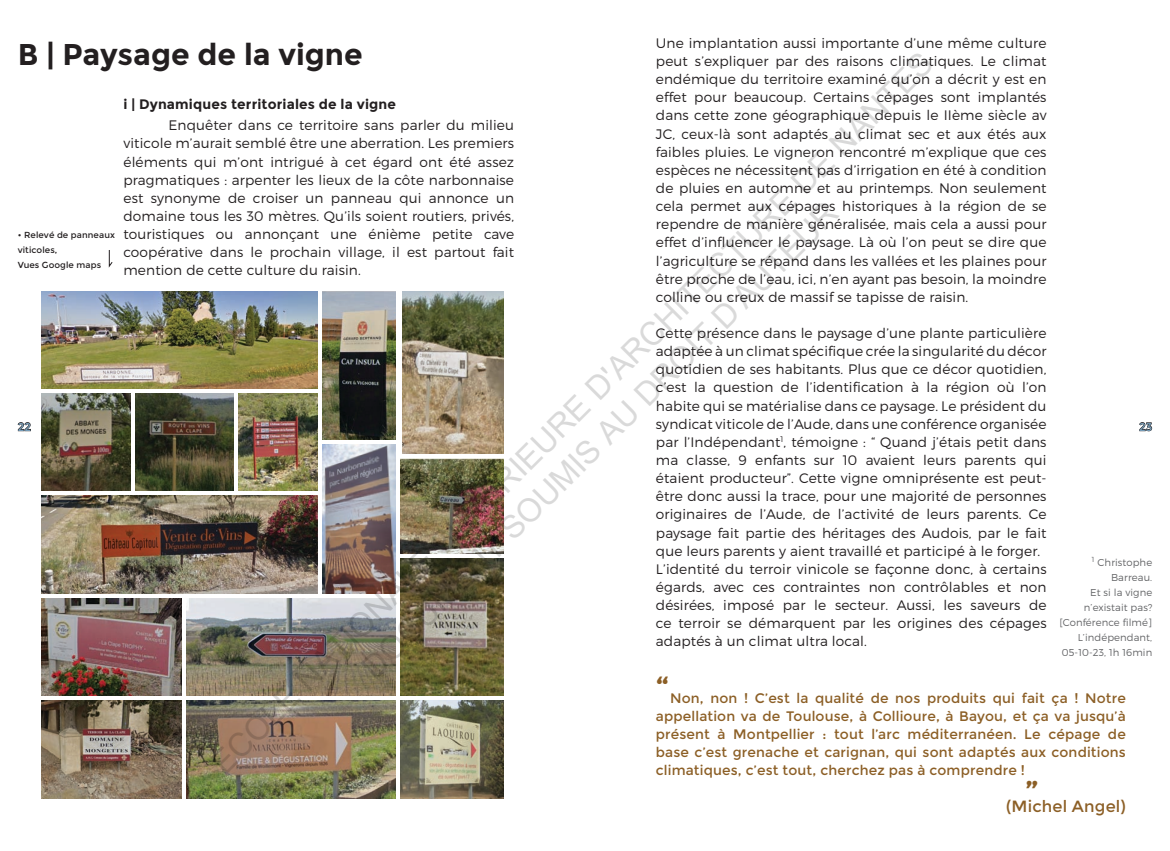
<style>
.page{position:relative;width:1170px;height:851px;background:#fff}
.page>*{position:absolute;margin:0;border:0;box-sizing:border-box;transform-origin:0 0}
.t1{font:37.5px "Montserrat";color:#8c5f26}
.t2{font:32.25px/38.8px "Arial";color:rgb(0 0 0/.15);text-align:center}
.t3{font:700 30px "Montserrat";color:#231f20}
.t4{font:16.25px "Montserrat";letter-spacing:.01em;color:#8c5f26}
.t5{font:300 13.75px/18.1px "Montserrat";letter-spacing:.01em;color:#231f20;text-align:justify}
.t6{font:13.75px/18.1px "Montserrat";letter-spacing:.01em;color:#8c5f26;text-align:justify}
.t7{font:700 13.75px "Montserrat";letter-spacing:.01em;color:#231f20}
.t8{font:11.25px "Montserrat";color:#769db9}
.t9{font:300 10px/15px "Montserrat";letter-spacing:.01em;color:#636466;text-align:right}
.t10{font:8.75px/15px "Montserrat";letter-spacing:.01em;color:#231f20}
</style>
<div class="page">
<svg style="left:18px;top:422px;width:13px;height:9px"></svg>
<svg style="left:1139px;top:422px;width:13px;height:9px"></svg>
<img style="left:400px;top:458px;width:104px;height:95px">
<img style="left:400px;top:558px;width:104px;height:137px">
<img style="left:186px;top:700px;width:210px;height:98px">
<img style="left:42px;top:393px;width:88px;height:97px">
<img style="left:42px;top:700px;width:139px;height:98px">
<img style="left:42px;top:495px;width:275px;height:98px">
<img style="left:400px;top:700px;width:104px;height:98px">
<img style="left:186px;top:598px;width:210px;height:97px">
<img style="left:42px;top:598px;width:139px;height:97px">
<img style="left:322px;top:291px;width:74px;height:148px">
<img style="left:238px;top:393px;width:79px;height:97px">
<img style="left:322px;top:444px;width:74px;height:149px">
<img style="left:42px;top:291px;width:275px;height:97px">
<img style="left:135px;top:393px;width:99px;height:97px">
<img style="left:402px;top:291px;width:102px;height:162px">
<svg style="left:108px;top:250px;width:5px;height:18px"></svg>
<p class="t5" style="left:656px;top:34px;width:392px">Une implantation aussi importante d’une même culture peut s’expliquer par des raisons climatiques. Le climat endémique du territoire examiné qu’on a décrit y est en effet pour beaucoup. Certains cépages sont implantés dans cette zone géographique depuis le IIème siècle av JC, ceux-là sont adaptés au climat sec et aux étés aux faibles pluies. Le vigneron rencontré m’explique que ces espèces ne nécessitent pas d’irrigation en été à condition de pluies en automne et au printemps. Non seulement cela permet aux cépages historiques à la région de se rependre de manière généralisée, mais cela a aussi pour effet d’influencer le paysage. Là où l’on peut se dire que l’agriculture se répand dans les vallées et les plaines pour être proche de l’eau, ici, n’en ayant pas besoin, la moindre colline ou creux de massif se tapisse de raisin.</p>
<p class="t5" style="left:656px;top:324px;width:392px;text-align:left">Cette présence dans le paysage d’une plante particulière adaptée à un climat spécifique crée la singularité du décor quotidien de ses habitants. Plus que ce décor quotidien, c’est la question de l’identification à la région où l’on habite qui se matérialise dans ce paysage. Le président du syndicat viticole de l’Aude, dans une conférence organisée par l’Indépendant<sup>1</sup>, témoigne : “ Quand j’étais petit dans ma classe, 9 enfants sur 10 avaient leurs parents qui étaient producteur”. Cette vigne omniprésente est peut&shy;être donc aussi la trace, pour une majorité de personnes originaires de l’Aude, de l’activité de leurs parents. Ce paysage fait partie des héritages des Audois, par le fait que leurs parents y aient travaillé et participé à le forger.<br>L’identité du terroir vinicole se façonne donc, à certains égards, avec ces contraintes non contrôlables et non désirées, imposé par le secteur. Aussi, les saveurs de ce terroir se démarquent par les origines des cépages adaptés à un climat ultra local.</p>
<h1 class="t1" style="left:656px;top:667px;width:15px">“</h1>
<p class="t6" style="left:656px;top:688px;width:471px;text-indent:14px">Non, non ! C’est la qualité de nos produits qui fait ça ! Notre appellation va de Toulouse, à Collioure, à Bayou, et ça va jusqu’à présent à Montpellier : tout l’arc méditerranéen. Le cépage de base c’est grenache et carignan, qui sont adaptés aux conditions climatiques, c’est tout, cherchez pas à comprendre !</p>
<p class="t4" style="left:1005px;top:796px;width:121px">(Michel Angel)</p>
<h3 class="t3" style="left:18px;top:36px;width:346px">B | Paysage de la vigne</h3>
<h2 class="t2" style="left:203px;top:754px;width:1006px;rotate:-45deg">ECOLE NATIONALE SUPERIEURE D'ARCHITECTURE DE NANTES<br>DOCUMENT SOUMIS AU DROIT D'AUTEUR</h2>
<p class="t7" style="left:123px;top:96px;width:274px">i | Dynamiques territoriales de la vigne</p>
<p class="t5" style="left:123px;top:116px;width:392px;text-indent:45px">Enquêter dans ce territoire sans parler du milieu viticole m’aurait semblé être une aberration. Les premiers éléments qui m’ont intrigué à cet égard ont été assez pragmatiques : arpenter les lieux de la côte narbonnaise est synonyme de croiser un panneau qui annonce un domaine tous les 30 mètres. Qu’ils soient routiers, privés, touristiques ou annonçant une énième petite cave coopérative dans le prochain village, il est partout fait mention de cette culture du raisin.</p>
<p class="t10" style="left:18px;top:227px;width:99px">• Relevé de panneaux viticoles,<br>Vues Google maps</p>
<p class="t8" style="left:18px;top:420px;width:15px">22</p>
<p class="t8" style="left:1138px;top:420px;width:15px">23</p>
<p class="t9" style="left:1059px;top:555px;width:94px"><sup>1</sup> Christophe<br>Barreau.<br>Et si la vigne n’existait pas? [Conférence filmé]<br>L’indépendant,<br>05-10-23, 1h 16min</p>
<h1 class="t1" style="left:1024px;top:771px;width:15px">”</h1>
</div>
